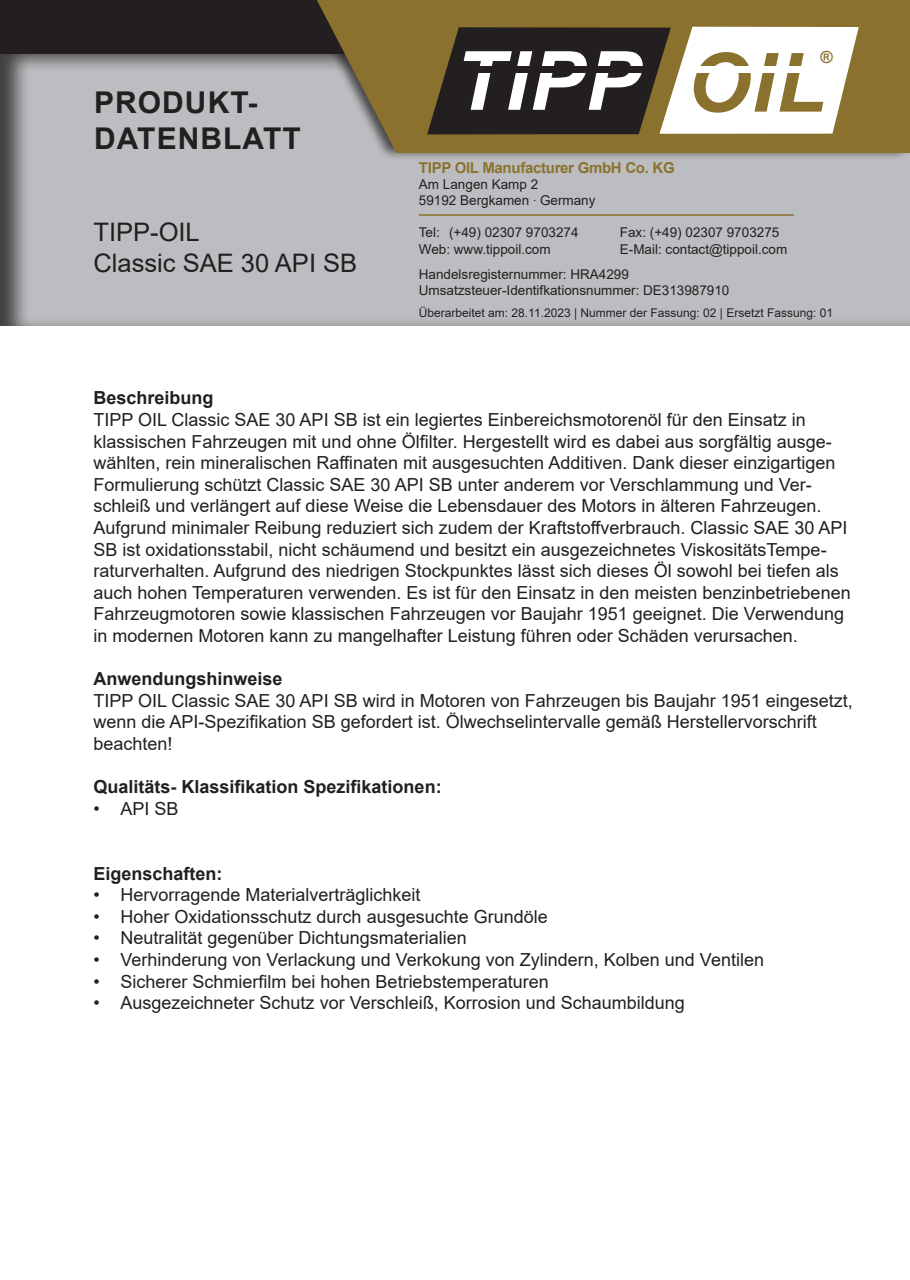
<style>
.page{position:relative;width:910px;height:1280px;background:#fff}
.page>*{position:absolute;margin:0;border:0;box-sizing:border-box;transform-origin:0 0}
.t1{font:italic 700 81.75px "Arial";letter-spacing:.015em;color:#fff}
.t2{font:700 30px/36px "Arial";letter-spacing:.035em;color:#231f20}
.t3{font:25.5px "Arial";color:#231f20}
.t4{font:18px/21.6px "Arial";color:#231f20}
.t5{font:700 18px "Arial";color:#231f20}
.t6{font:700 16.65px "Arial";color:#8a722e}
.t7{font:700 15px "Arial";letter-spacing:-.02em;color:#8a722e}
.t8{font:13.5px/16.4px "Arial";color:#231f20}
.t9{font:12px "Arial";color:#231f20}
.s1{color:#8a722e}
.s2{font-family:"Helvetica Neue LT Std";font-weight:100;font-stretch:condensed}
</style>
<div class="page">
<div style="left:0;top:52px;width:910px;height:276px;background:#231f20;opacity:.75"></div>
<div style="left:0;top:0;width:910px;height:53px;background:#231f20"></div>
<div style="left:300px;top:0;width:610px;height:161px;background:#231f20;opacity:.75"></div>
<svg style="left:317px;top:0;width:593px;height:153px;background:#8b773c"></svg>
<svg style="left:427px;top:27px;width:432px;height:107px"></svg>
<div style="left:454px;top:51px;width:183px;height:77px;background:#231f20"></div>
<div style="left:477px;top:66px;width:171px;height:7px;background:#231f20"></div>
<div style="left:694px;top:66px;width:109px;height:6px;background:#fff"></div>
<hr style="left:419px;top:214px;width:375px;height:2px;background:#8a722e">
<h2 class="t2" style="left:94px;top:85px;width:208px">PRODUKT-<br>DATENBLATT</h2>
<p class="t3" style="left:94px;top:215px;width:108px">TIPP-OIL</p>
<p class="t3" style="left:94px;top:245px;width:265px">Classic SAE 30 API SB</p>
<h1 class="t1" style="left:454px;top:27px;width:373px">TIPP <span class="s1">OIL</span></h1>
<p class="t6" style="left:820px;top:47px;width:14px">®</p>
<p class="t7" style="left:419px;top:157px;width:257px">TIPP OIL Manufacturer GmbH Co. KG</p>
<p class="t8" style="left:419px;top:176px;width:178px">Am Langen Kamp 2<br>59192 Bergkamen <span class="s2">·</span> Germany</p>
<p class="t8" style="left:419px;top:224px;width:161px">Tel: (+49) 02307 9703274</p>
<p class="t8" style="left:620px;top:224px;width:161px">Fax: (+49) 02307 9703275</p>
<p class="t8" style="left:419px;top:240px;width:133px">Web: www.tippoil.com</p>
<p class="t8" style="left:419px;top:236px;width:370px;line-height:25.2px;text-indent:201px">E-Mail: contact@tippoil.com<br>Handelsregisternummer: HRA4299</p>
<p class="t8" style="left:419px;top:282px;width:312px">Umsatzsteuer-Identifkationsnummer: DE313987910</p>
<p class="t9" style="left:419px;top:305px;width:416px">Überarbeitet am: 28.11.2023 | Nummer der Fassung: 02 | Ersetzt Fassung: 01</p>
<p class="t5" style="left:94px;top:385px;width:122px">Beschreibung</p>
<p class="t4" style="left:94px;top:409px;width:759px">TIPP OIL Classic SAE 30 API SB ist ein legiertes Einbereichsmotorenöl für den Einsatz in klassischen Fahrzeugen mit und ohne Ölfilter. Hergestellt wird es dabei aus sorgfältig ausge&shy;wählten, rein mineralischen Raffinaten mit ausgesuchten Additiven. Dank dieser einzigartigen Formulierung schützt Classic SAE 30 API SB unter anderem vor Verschlammung und Ver&shy;schleiß und verlängert auf diese Weise die Lebensdauer des Motors in älteren Fahrzeugen.<br>Aufgrund minimaler Reibung reduziert sich zudem der Kraftstoffverbrauch. Classic SAE 30 API SB ist oxidationsstabil, nicht schäumend und besitzt ein ausgezeichnetes ViskositätsTempe&shy;raturverhalten. Aufgrund des niedrigen Stockpunktes lässt sich dieses Öl sowohl bei tiefen als auch hohen Temperaturen verwenden. Es ist für den Einsatz in den meisten benzinbetriebenen Fahrzeugmotoren sowie klassischen Fahrzeugen vor Baujahr 1951 geeignet. Die Verwendung in modernen Motoren kann zu mangelhafter Leistung führen oder Schäden verursachen.</p>
<p class="t5" style="left:94px;top:666px;width:191px">Anwendungshinweise</p>
<p class="t4" style="left:94px;top:689px;width:761px">TIPP OIL Classic SAE 30 API SB wird in Motoren von Fahrzeugen bis Baujahr 1951 eingesetzt, wenn die API-Spezifikation SB gefordert ist. Ölwechselintervalle gemäß Herstellervorschrift beachten!</p>
<p class="t5" style="left:94px;top:774px;width:350px">Qualitäts- Klassifikation Spezifikationen:</p>
<p class="t4" style="left:94px;top:797px;width:87px">• API SB</p>
<p class="t5" style="left:94px;top:860px;width:131px">Eigenschaften:</p>
<p class="t4" style="left:94px;top:884px;width:329px">• Hervorragende Materialverträglichkeit</p>
<p class="t4" style="left:94px;top:905px;width:456px">• Hoher Oxidationsschutz durch ausgesuchte Grundöle</p>
<p class="t4" style="left:94px;top:927px;width:375px">• Neutralität gegenüber Dichtungsmaterialien</p>
<p class="t4" style="left:94px;top:949px;width:672px">• Verhinderung von Verlackung und Verkokung von Zylindern, Kolben und Ventilen</p>
<p class="t4" style="left:94px;top:970px;width:457px">• Sicherer Schmierfilm bei hohen Betriebstemperaturen</p>
<p class="t4" style="left:94px;top:992px;width:593px">• Ausgezeichneter Schutz vor Verschleiß, Korrosion und Schaumbildung</p>
</div>
